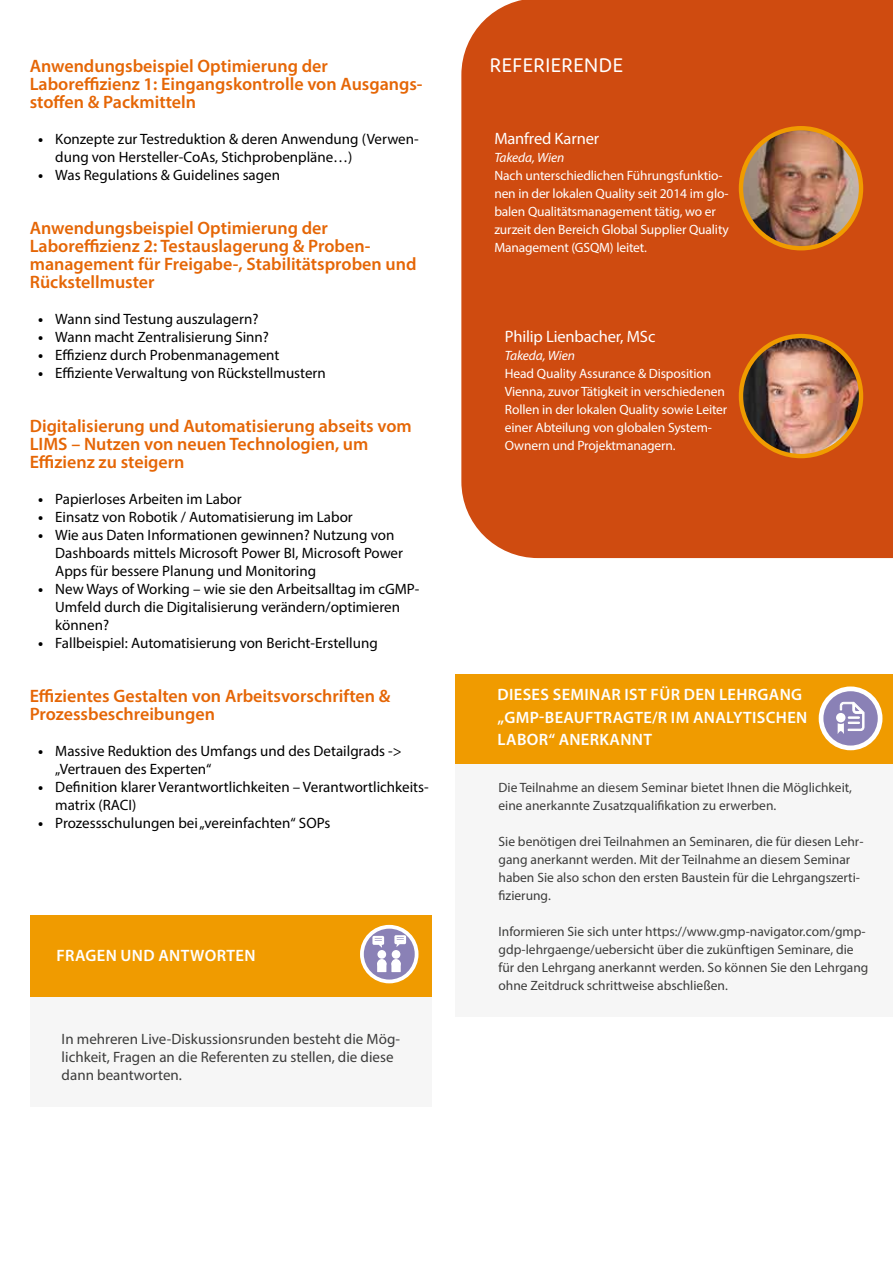
<style>
.page{position:relative;width:893px;height:1263px;background:#fff}
.page>*{position:absolute;margin:0;border:0;box-sizing:border-box;transform-origin:0 0}
.t1{font:21px "Domus";letter-spacing:.025em;color:#fff}
.t2{font:600 18px/18px "Myriad Pro";color:#e56606}
.t3{font:600 16.5px/22.5px "Myriad Pro";letter-spacing:.02em;color:#fff}
.t4{font:16.5px "Myriad Pro";letter-spacing:-.01em;color:#fff}
.t5{font:15px/18px "Myriad Pro";color:#000}
.t6{font:15px/18px "Myriad Pro";color:#3c3c3b}
.t7{font:13.5px/18px "Myriad Pro";color:#3c3c3b}
.t8{font:13.5px/18px "Myriad Pro";letter-spacing:-.01em;color:#fff}
.t9{font:italic 13.5px "Myriad Pro";letter-spacing:-.01em;color:#fff}
.s1{font-weight:700}
</style>
<div class="page">
<div style="left:30px;top:915px;width:402px;height:83px;background:#f09b00"></div>
<div style="left:30px;top:998px;width:402px;height:109px;background:#f6f6f6"></div>
<div style="left:461px;top:0;width:432px;height:558px;background:#cf4b10"></div>
<img style="left:741px;top:128px;width:120px;height:120px;border-radius:60px">
<div style="left:739px;top:126px;width:124px;height:124px;border:4px solid #f09b00;border-radius:50%"></div>
<img style="left:741px;top:336px;width:120px;height:120px;border-radius:60px">
<div style="left:739px;top:334px;width:124px;height:124px;border:4px solid #f09b00;border-radius:50%"></div>
<hr style="left:529px;top:0;width:364px;height:1px;background:#cf4b10">
<svg style="left:362px;top:927px;width:55px;height:54px"></svg>
<div style="left:360px;top:925px;width:58px;height:58px;border:4px solid #fff;border-radius:50%"></div>
<div style="left:392px;top:950px;width:8px;height:9px;background:#fff;border-radius:50%"></div>
<div style="left:391px;top:962px;width:10px;height:10px;background:#fff"></div>
<div style="left:391px;top:959px;width:10px;height:9px;background:#fff;border-radius:50%"></div>
<div style="left:377px;top:950px;width:9px;height:9px;background:#fff;border-radius:50%"></div>
<div style="left:377px;top:962px;width:9px;height:10px;background:#fff"></div>
<div style="left:377px;top:959px;width:9px;height:9px;background:#fff;border-radius:50%"></div>
<svg style="left:372px;top:936px;width:12px;height:12px"></svg>
<svg style="left:394px;top:935px;width:12px;height:12px"></svg>
<div style="left:455px;top:674px;width:438px;height:90px;background:#f09b00"></div>
<div style="left:455px;top:765px;width:438px;height:252px;background:#f6f6f6"></div>
<svg style="left:821px;top:689px;width:59px;height:59px;background:#9891bf"></svg>
<div style="left:819px;top:686px;width:63px;height:64px;border:5px solid #fff;border-radius:50%"></div>
<svg style="left:836px;top:713px;width:9px;height:9px"></svg>
<svg style="left:838px;top:701px;width:27px;height:33px"></svg>
<p class="t2" style="left:30px;top:57px;width:394px">Anwendungsbeispiel Optimierung der<br>Laboreffizienz 1: Eingangskontrolle von Ausgangs&shy;stoffen &amp; Packmitteln</p>
<p class="t5" style="left:55px;top:130px;width:365px;text-indent:-17px"><span class="s1">•</span> Konzepte zur Testreduktion &amp; deren Anwendung (Verwen&shy;dung von Hersteller-CoAs, Stichprobenpläne…)</p>
<p class="t5" style="left:38px;top:166px;width:243px"><span class="s1">•</span> Was Regulations &amp; Guidelines sagen</p>
<p class="t2" style="left:30px;top:219px;width:388px">Anwendungsbeispiel Optimierung der Laboreffizienz 2: Testauslagerung &amp; Proben&shy;management für Freigabe-, Stabilitätsproben und Rückstellmuster</p>
<p class="t5" style="left:38px;top:310px;width:222px"><span class="s1">•</span> Wann sind Testung auszulagern?</p>
<p class="t5" style="left:38px;top:328px;width:232px"><span class="s1">•</span> Wann macht Zentralisierung Sinn?</p>
<p class="t5" style="left:38px;top:346px;width:243px"><span class="s1">•</span> Effizienz durch Probenmanagement</p>
<p class="t5" style="left:38px;top:364px;width:289px"><span class="s1">•</span> Effiziente Verwaltung von Rückstellmustern</p>
<p class="t2" style="left:30px;top:417px;width:383px">Digitalisierung und Automatisierung abseits vom<br>LIMS – Nutzen von neuen Technologien, um<br>Effizienz zu steigern</p>
<p class="t5" style="left:38px;top:490px;width:205px"><span class="s1">•</span> Papierloses Arbeiten im Labor</p>
<p class="t5" style="left:38px;top:508px;width:316px"><span class="s1">•</span> Einsatz von Robotik / Automatisierung im Labor</p>
<p class="t5" style="left:55px;top:526px;width:349px;text-indent:-17px"><span class="s1">•</span> Wie aus Daten Informationen gewinnen? Nutzung von<br>Dashboards mittels Microsoft Power BI, Microsoft Power<br>Apps für bessere Planung und Monitoring</p>
<p class="t5" style="left:55px;top:580px;width:365px;text-indent:-17px"><span class="s1">•</span> New Ways of Working – wie sie den Arbeitsalltag im cGMP-<br>Umfeld durch die Digitalisierung verändern/optimieren können?</p>
<p class="t5" style="left:38px;top:634px;width:341px"><span class="s1">•</span> Fallbeispiel: Automatisierung von Bericht-Erstellung</p>
<p class="t2" style="left:30px;top:687px;width:362px">Effizientes Gestalten von Arbeitsvorschriften &amp;<br>Prozessbeschreibungen</p>
<p class="t5" style="left:55px;top:742px;width:348px;text-indent:-17px"><span class="s1">•</span> Massive Reduktion des Umfangs und des Detailgrads -&gt; „Vertrauen des Experten“</p>
<p class="t5" style="left:55px;top:778px;width:375px;text-indent:-17px"><span class="s1">•</span> Definition klarer Verantwortlichkeiten – Verantwortlichkeits&shy;matrix (RACI)</p>
<p class="t5" style="left:38px;top:814px;width:294px"><span class="s1">•</span> Prozessschulungen bei „vereinfachten“ SOPs</p>
<p class="t3" style="left:57px;top:944px;width:201px">FRAGEN UND ANTWORTEN</p>
<p class="t6" style="left:62px;top:1030px;width:340px">In mehreren Live-Diskussionsrunden besteht die Mög&shy;lichkeit, Fragen an die Referenten zu stellen, die diese dann beantworten.</p>
<h1 class="t1" style="left:490px;top:54px;width:135px">REFERIERENDE</h1>
<p class="t4" style="left:494px;top:128px;width:106px">Manfred Karner</p>
<p class="t9" style="left:494px;top:149px;width:71px">Takeda, Wien</p>
<p class="t8" style="left:494px;top:166px;width:236px">Nach unterschiedlichen Führungsfunktio&shy;nen in der lokalen Quality seit 2014 im glo&shy;balen Qualitätsmanagement tätig, wo er zurzeit den Bereich Global Supplier Quality Management (GSQM) leitet.</p>
<p class="t4" style="left:505px;top:326px;width:152px">Philip Lienbacher, MSc</p>
<p class="t9" style="left:505px;top:347px;width:71px">Takeda, Wien</p>
<p class="t8" style="left:505px;top:364px;width:224px">Head Quality Assurance &amp; Disposition Vienna, zuvor Tätigkeit in verschiedenen Rollen in der lokalen Quality sowie Leiter einer Abteilung von globalen System-Ownern und Projektmanagern.</p>
<p class="t3" style="left:497px;top:683px;width:311px">DIESES SEMINAR IST FÜR DEN LEHRGANG „GMP-BEAUFTRAGTE/R IM ANALYTISCHEN<br>LABOR“ ANERKANNT</p>
<p class="t7" style="left:499px;top:778px;width:355px">Die Teilnahme an diesem Seminar bietet Ihnen die Möglichkeit, eine anerkannte Zusatzqualifikation zu erwerben.</p>
<p class="t7" style="left:499px;top:832px;width:366px">Sie benötigen drei Teilnahmen an Seminaren, die für diesen Lehr&shy;gang anerkannt werden. Mit der Teilnahme an diesem Seminar haben Sie also schon den ersten Baustein für die Lehrgangszerti&shy;fizierung.</p>
<p class="t7" style="left:499px;top:922px;width:371px">Informieren Sie sich unter https://www.gmp-navigator.com/gmp&shy;gdp-lehrgaenge/uebersicht über die zukünftigen Seminare, die für den Lehrgang anerkannt werden. So können Sie den Lehrgang ohne Zeitdruck schrittweise abschließen.</p>
</div>
